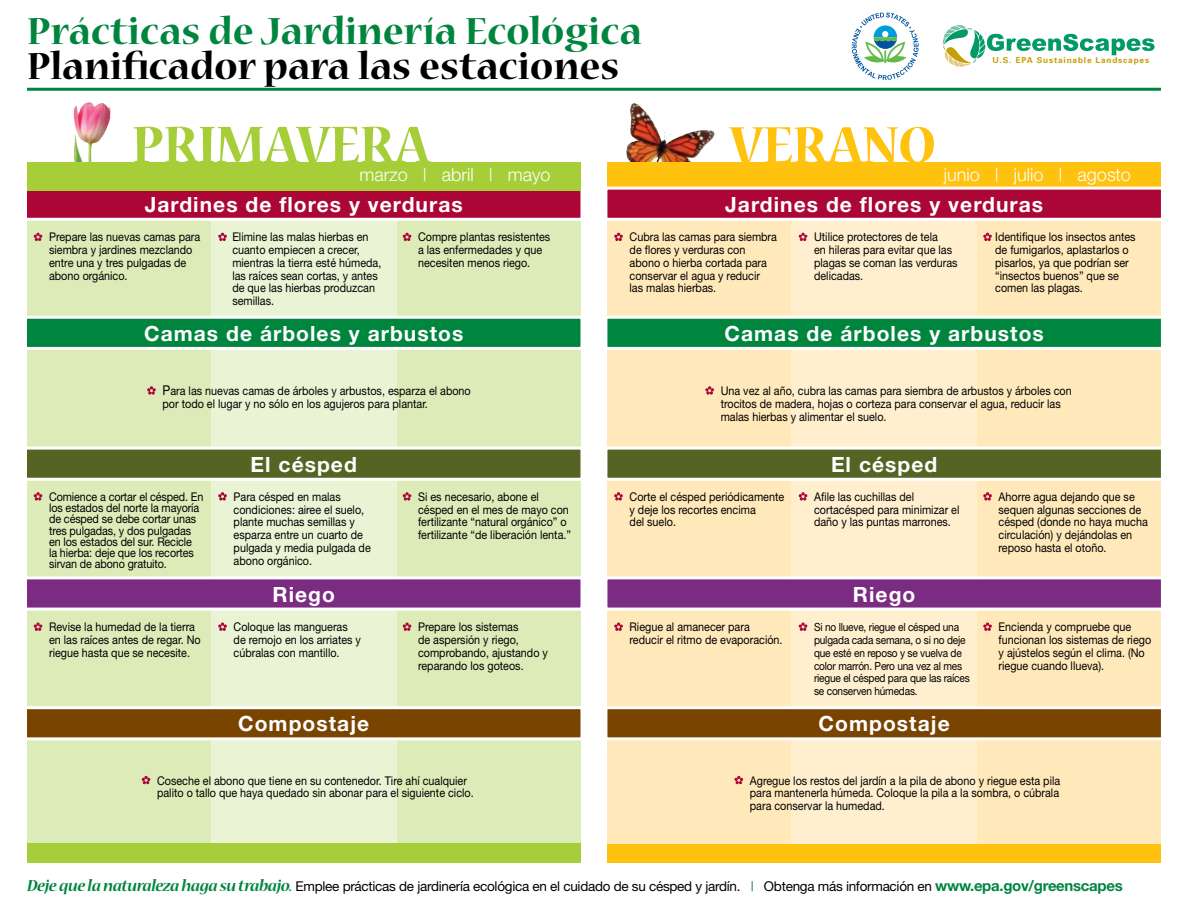
<style>
.page{position:relative;width:1188px;height:918px;background:#fff}
.page>*{position:absolute;margin:0;border:0;box-sizing:border-box;transform-origin:0 0}
.t1{font:700 57px "Nueva Std";color:#a6ce39}
.t2{font:700 57px "Nueva Std";color:#ffc20e}
.t3{font:700 42px/35.4px "Nueva Std";color:#00853f}
.t4{font:700 21px "Helvetica Neue";letter-spacing:.05em;color:#fff}
.t5{font:300 18px "Helvetica Neue";color:#fff}
.t6{font:13.5px "Helvetica Neue";letter-spacing:-.02em;color:#000}
.t7{font:12px/12.8px "Helvetica Neue";color:#000;scale:.9 1}
.t8{font:11.25px/12.8px "Helvetica Neue";letter-spacing:-.02em;color:#000;scale:.9 1}
.t9{font:700 8.25px "Univers";letter-spacing:.1em;color:#c49f06}
.s1{color:#000}
.s2{font-size:13.5px}
.s3{font-family:"Nueva Std";font-weight:700;font-style:italic;font-size:18px;color:#00853f}
.s4{color:#00853f}
.s5{font-weight:700;font-size:15px;color:#00853f}
</style>
<div class="page">
<div style="left:396px;top:218px;width:184px;height:626px;background:#ddebb8"></div>
<div style="left:27px;top:218px;width:184px;height:626px;background:#ddebb8"></div>
<div style="left:211px;top:218px;width:185px;height:626px;background:#ebf3d5"></div>
<img style="left:73px;top:102px;width:26px;height:60px">
<div style="left:27px;top:844px;width:553px;height:19px;background:#a6ce39"></div>
<div style="left:608px;top:844px;width:553px;height:19px;background:#ffc20e"></div>
<svg style="left:27px;top:185px;width:554px;height:37px;background:#b5274e"></svg>
<svg style="left:27px;top:314px;width:554px;height:37px;background:#3aa068"></svg>
<svg style="left:27px;top:445px;width:554px;height:37px;background:#7c8752"></svg>
<svg style="left:27px;top:575px;width:554px;height:37px;background:#995c9b"></svg>
<svg style="left:27px;top:705px;width:554px;height:37px;background:#966f38"></svg>
<svg style="left:852px;top:13px;width:67px;height:67px"></svg>
<hr style="left:27px;top:88px;width:1134px;height:3px;background:#00853f">
<img style="left:626px;top:103px;width:89px;height:59px">
<svg style="left:943px;top:25px;width:212px;height:42px"></svg>
<div style="left:27px;top:162px;width:553px;height:29px;background:#a6ce39"></div>
<svg style="left:34px;top:233px;width:8px;height:8px"></svg>
<svg style="left:218px;top:233px;width:9px;height:8px"></svg>
<svg style="left:403px;top:233px;width:8px;height:8px"></svg>
<svg style="left:147px;top:386px;width:9px;height:9px"></svg>
<svg style="left:34px;top:492px;width:8px;height:9px"></svg>
<svg style="left:218px;top:492px;width:9px;height:9px"></svg>
<svg style="left:403px;top:492px;width:8px;height:9px"></svg>
<svg style="left:34px;top:623px;width:8px;height:8px"></svg>
<svg style="left:218px;top:623px;width:9px;height:8px"></svg>
<svg style="left:403px;top:623px;width:8px;height:8px"></svg>
<svg style="left:142px;top:776px;width:8px;height:8px"></svg>
<div style="left:608px;top:162px;width:553px;height:29px;background:#ffc20e"></div>
<div style="left:977px;top:218px;width:184px;height:626px;background:#ffe9ba"></div>
<div style="left:608px;top:218px;width:184px;height:626px;background:#ffe9ba"></div>
<div style="left:792px;top:218px;width:185px;height:626px;background:#ffefcf"></div>
<svg style="left:607px;top:185px;width:554px;height:37px;background:#bf3e58"></svg>
<svg style="left:607px;top:314px;width:554px;height:37px;background:#3da068"></svg>
<svg style="left:607px;top:445px;width:554px;height:37px;background:#7e8752"></svg>
<svg style="left:607px;top:575px;width:554px;height:37px;background:#9b5c9b"></svg>
<svg style="left:607px;top:705px;width:554px;height:37px;background:#996f38"></svg>
<svg style="left:614px;top:233px;width:9px;height:8px"></svg>
<svg style="left:799px;top:233px;width:8px;height:8px"></svg>
<svg style="left:983px;top:233px;width:9px;height:8px"></svg>
<svg style="left:705px;top:386px;width:9px;height:9px"></svg>
<svg style="left:614px;top:492px;width:9px;height:9px"></svg>
<svg style="left:799px;top:492px;width:8px;height:9px"></svg>
<svg style="left:983px;top:492px;width:9px;height:9px"></svg>
<svg style="left:614px;top:623px;width:9px;height:8px"></svg>
<svg style="left:799px;top:623px;width:8px;height:8px"></svg>
<svg style="left:983px;top:623px;width:9px;height:8px"></svg>
<svg style="left:735px;top:776px;width:8px;height:8px"></svg>
<h1 class="t3" style="left:27px;top:15px;width:616px">Prácticas de Jardinería Ecológica<br><span class="s1">Planificador para las estaciones</span></h1>
<p class="t1" style="left:132px;top:118px;width:299px">PRIMAVERA</p>
<p class="t5" style="left:359px;top:163px;width:193px">marzo | abril | mayo</p>
<p class="t4" style="left:145px;top:191px;width:320px">Jardines de flores y verduras</p>
<p class="t2" style="left:729px;top:119px;width:209px">VERANO</p>
<p class="t9" style="left:992px;top:55px;width:158px">U.S. EPA Sustainable Landscapes</p>
<p class="t5" style="left:944px;top:164px;width:189px">junio | julio | agosto</p>
<p class="t4" style="left:725px;top:191px;width:320px">Jardines de flores y verduras</p>
<p class="t7" style="left:49px;top:231px;width:170px">Prepare las nuevas camas para siembra y jardines mezclando entre una y tres pulgadas de abono orgánico.</p>
<p class="t7" style="left:232px;top:231px;width:167px">Elimine las malas hierbas en cuanto empiecen a crecer, mientras la tierra esté húmeda, las raíces sean cortas, y antes de que las hierbas produzcan semillas.</p>
<p class="t7" style="left:418px;top:231px;width:148px">Compre plantas resistentes a las enfermedades y que necesiten menos riego.</p>
<p class="t7" style="left:630px;top:231px;width:165px">Cubra las camas para siembra de flores y verduras con abono o hierba cortada para conservar el agua y reducir<br>las malas hierbas.</p>
<p class="t7" style="left:814px;top:231px;width:161px">Utilice protectores de tela<br>en hileras para evitar que las plagas se coman las verduras delicadas.</p>
<p class="t7" style="left:995px;top:231px;width:158px">Identifique los insectos antes de fumigarlos, aplastarlos o pisarlos, ya que podrían ser “insectos buenos” que se comen las plagas.</p>
<p class="t4" style="left:144px;top:321px;width:321px">Camas de árboles y arbustos</p>
<p class="t4" style="left:725px;top:321px;width:321px">Camas de árboles y arbustos</p>
<p class="t7" style="left:163px;top:384px;width:344px"><span class="s2">P</span>ara las nuevas camas de árboles y arbustos, esparza el abono por todo el lugar y no sólo en los agujeros para plantar.</p>
<p class="t7" style="left:721px;top:384px;width:392px">Una vez al año, cubra las camas para siembra de arbustos y árboles con trocitos de madera, hojas o corteza para conservar el agua, reducir las malas hierbas y alimentar el suelo.</p>
<p class="t4" style="left:251px;top:451px;width:108px">El césped</p>
<p class="t4" style="left:831px;top:451px;width:108px">El césped</p>
<p class="t7" style="left:49px;top:491px;width:173px;line-height:11.2px">Comience a cortar el césped. En los estados del norte la mayoría de césped se debe cortar unas tres pulgadas, y dos pulgadas en los estados del sur. Recicle<br>la hierba: deje que los recortes sirvan de abono gratuito.</p>
<p class="t7" style="left:234px;top:490px;width:154px">Para césped en malas condiciones: airee el suelo, plante muchas semillas y esparza entre un cuarto de pulgada y media pulgada de abono orgánico.</p>
<p class="t7" style="left:418px;top:490px;width:171px">Si es necesario, abone el césped en el mes de mayo con fertilizante “natural orgánico” o fertilizante “de liberación lenta.”</p>
<p class="t7" style="left:630px;top:490px;width:173px">Corte el césped periódicamente y deje los recortes encima<br>del suelo.</p>
<p class="t7" style="left:814px;top:490px;width:163px">Afile las cuchillas del cortacésped para minimizar el daño y las puntas marrones.</p>
<p class="t7" style="left:999px;top:490px;width:167px">Ahorre agua dejando que se sequen algunas secciones de césped (donde no haya mucha circulación) y dejándolas en reposo hasta el otoño.</p>
<p class="t4" style="left:272px;top:581px;width:64px">Riego</p>
<p class="t4" style="left:853px;top:581px;width:64px">Riego</p>
<p class="t7" style="left:49px;top:621px;width:170px">Revise la humedad de la tierra en las raíces antes de regar. No riegue hasta que se necesite.</p>
<p class="t7" style="left:234px;top:621px;width:143px">Coloque las mangueras de remojo en los arriates y cúbralas con mantillo.</p>
<p class="t7" style="left:418px;top:621px;width:146px">Prepare los sistemas<br>de aspersión y riego, comprobando, ajustando y reparando los goteos.</p>
<p class="t7" style="left:630px;top:621px;width:172px">Riegue al amanecer para reducir el ritmo de evaporación.</p>
<p class="t8" style="left:814px;top:621px;width:174px">Si no llueve, riegue el césped una pulgada cada semana, o si no deje que esté en reposo y se vuelva de color marrón. Pero una vez al mes riegue el césped para que las raíces se conserven húmedas.</p>
<p class="t7" style="left:999px;top:621px;width:171px">Encienda y compruebe que funcionan los sistemas de riego y ajústelos según el clima. (No riegue cuando llueva).</p>
<p class="t4" style="left:238px;top:711px;width:133px">Compostaje</p>
<p class="t4" style="left:819px;top:711px;width:133px">Compostaje</p>
<p class="t7" style="left:157px;top:774px;width:353px">Coseche el abono que tiene en su contenedor. Tire ahí cualquier palito o tallo que haya quedado sin abonar para el siguiente ciclo.</p>
<p class="t7" style="left:750px;top:774px;width:346px;text-align:justify">Agregue los restos del jardín a la pila de abono y riegue esta pila para mantenerla húmeda. Coloque la pila a la sombra, o cúbrala para conservar la humedad.</p>
<p class="t6" style="left:27px;top:878px;width:1097px"><span class="s3">Deje que la naturaleza haga su trabajo.</span> Emplee prácticas de jardinería ecológica en el cuidado de su césped y jardín. <span class="s4">|</span> Obtenga más información en <span class="s5">www.epa.gov/greenscapes</span></p>
</div>
